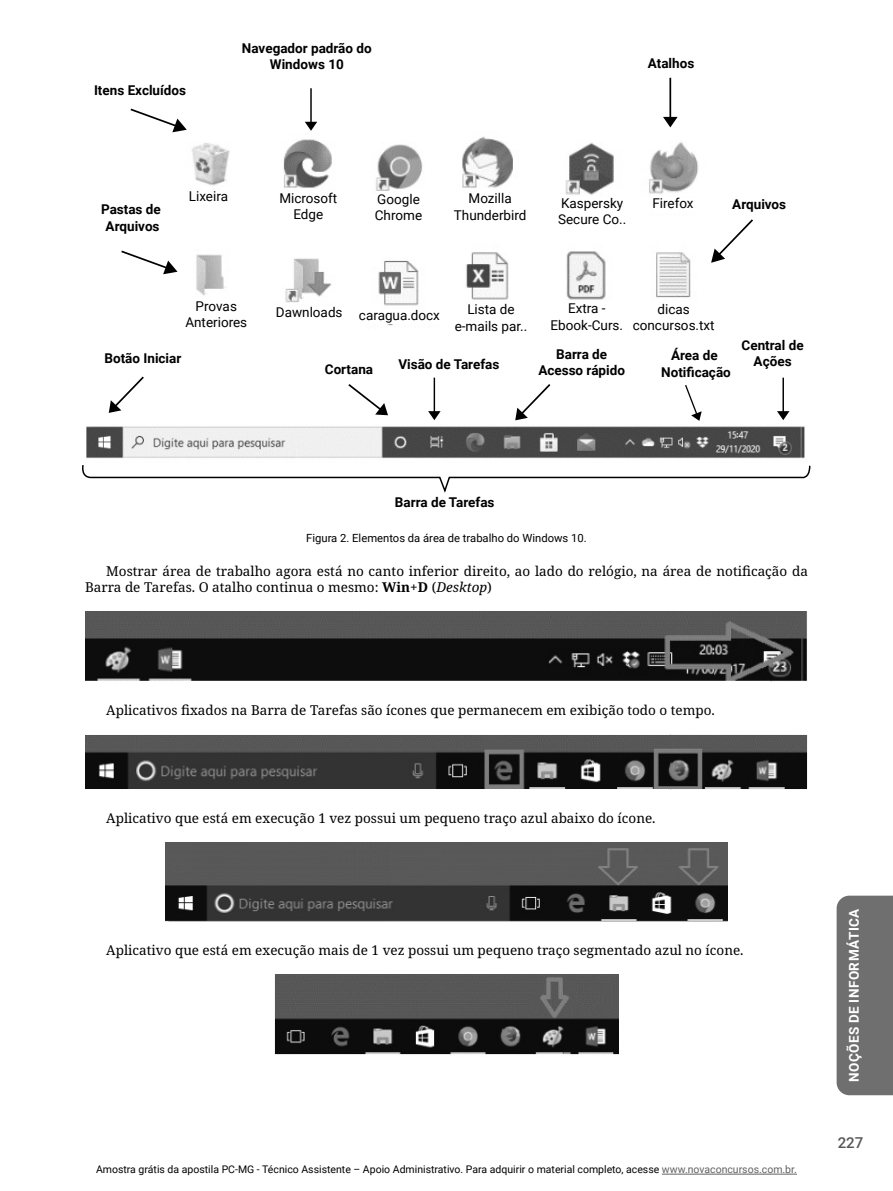
<style>
.page{position:relative;width:893px;height:1191px;background:#fff}
.page>*{position:absolute;margin:0;border:0;box-sizing:border-box;transform-origin:0 0}
.t1{font:500 15px "Roboto";color:#575757}
.Parágrafos{font:13.5px/16.2px "Noto Serif";color:#000}
.t2{font:700 13.5px/16.2px "Roboto";color:#000;text-align:center}
.t3{font:13.5px/16.2px "Roboto";color:#000;text-align:center}
.t4{font:700 13.5px "Roboto";letter-spacing:.035em;color:#fff}
.Fonte_Tabelas_Imagens{font:11.25px "Roboto";color:#000}
.t5{font:10.5px "Roboto";color:#000}
.s1{font-weight:700}
.s2{font-style:italic}
.s3{color:#616161}
</style>
<div class="page">
<div style="left:837px;top:895px;width:56px;height:200px;background:#6f6f6f"></div>
<hr style="left:662px;top:1173px;width:135px;height:1px;background:#616161">
<img style="left:192px;top:139px;width:231px;height:187px">
<img style="left:462px;top:136px;width:237px;height:164px">
<img style="left:86px;top:426px;width:719px;height:33px">
<div style="left:189px;top:191px;width:46px;height:15px;background:#fff"></div>
<div style="left:652px;top:198px;width:46px;height:14px;background:#fff"></div>
<div style="left:179px;top:301px;width:74px;height:34px;background:#fff"></div>
<div style="left:272px;top:307px;width:74px;height:35px;background:#fff"></div>
<div style="left:271px;top:193px;width:74px;height:35px;background:#fff"></div>
<div style="left:451px;top:193px;width:78px;height:37px;background:#fff"></div>
<div style="left:553px;top:198px;width:79px;height:37px;background:#fff"></div>
<div style="left:362px;top:194px;width:73px;height:35px;background:#fff"></div>
<div style="left:357px;top:310px;width:85px;height:14px;background:#fff"></div>
<svg style="left:121px;top:250px;width:57px;height:24px"></svg>
<svg style="left:711px;top:219px;width:42px;height:44px"></svg>
<svg style="left:131px;top:109px;width:56px;height:23px"></svg>
<svg style="left:663px;top:78px;width:15px;height:49px"></svg>
<svg style="left:109px;top:376px;width:35px;height:37px"></svg>
<svg style="left:515px;top:384px;width:35px;height:36px"></svg>
<svg style="left:348px;top:384px;width:40px;height:31px"></svg>
<svg style="left:428px;top:378px;width:13px;height:42px"></svg>
<svg style="left:777px;top:378px;width:12px;height:42px"></svg>
<svg style="left:305px;top:88px;width:12px;height:43px"></svg>
<svg style="left:685px;top:385px;width:17px;height:36px"></svg>
<svg style="left:82px;top:465px;width:729px;height:28px"></svg>
<img style="left:85px;top:611px;width:722px;height:70px">
<img style="left:85px;top:734px;width:723px;height:55px">
<img style="left:166px;top:842px;width:561px;height:79px">
<img style="left:274px;top:974px;width:345px;height:81px">
<p class="t2" style="left:94px;top:82px;width:94px">Itens Excluídos</p>
<p class="t2" style="left:242px;top:39px;width:131px">Navegador padrão do<br>Windows 10</p>
<p class="t2" style="left:648px;top:54px;width:48px">Atalhos</p>
<p class="t2" style="left:101px;top:201px;width:61px">Pastas de</p>
<p class="t2" style="left:106px;top:217px;width:55px">Arquivos</p>
<p class="t3" style="left:189px;top:188px;width:41px">Lixeira</p>
<p class="t3" style="left:279px;top:190px;width:60px">Microsoft<br>Edge</p>
<p class="t3" style="left:469px;top:190px;width:45px">Mozilla</p>
<p class="t3" style="left:377px;top:190px;width:44px">Google</p>
<p class="t3" style="left:375px;top:207px;width:49px">Chrome</p>
<p class="t3" style="left:454px;top:206px;width:74px">Thunderbird</p>
<p class="t3" style="left:561px;top:194px;width:64px">Kaspersky</p>
<p class="t3" style="left:558px;top:210px;width:70px">Secure Co..</p>
<p class="t3" style="left:652px;top:195px;width:43px">Firefox</p>
<p class="t2" style="left:732px;top:196px;width:55px">Arquivos</p>
<p class="t3" style="left:196px;top:297px;width:43px">Provas</p>
<p class="t3" style="left:185px;top:314px;width:63px">Anteriores</p>
<p class="t3" style="left:276px;top:304px;width:68px">Dawnloads</p>
<p class="t3" style="left:359px;top:306px;width:83px">caragua.docx</p>
<p class="t3" style="left:467px;top:301px;width:49px">Lista de</p>
<p class="t3" style="left:455px;top:317px;width:74px">e-mails par..</p>
<p class="t3" style="left:568px;top:300px;width:39px">Extra -</p>
<p class="t3" style="left:551px;top:316px;width:74px">Ebook-Curs.</p>
<p class="t3" style="left:658px;top:301px;width:34px">dicas</p>
<p class="t3" style="left:633px;top:317px;width:83px">concursos.txt</p>
<p class="t2" style="left:105px;top:350px;width:78px">Botão Iniciar</p>
<p class="t2" style="left:325px;top:360px;width:50px">Cortana</p>
<p class="t2" style="left:398px;top:355px;width:103px">Visão de Tarefas</p>
<p class="t2" style="left:556px;top:346px;width:53px">Barra de</p>
<p class="t2" style="left:538px;top:362px;width:88px">Acesso rápido</p>
<p class="t2" style="left:671px;top:347px;width:48px">Área de</p>
<p class="t2" style="left:661px;top:363px;width:71px">Notificação</p>
<p class="t2" style="left:742px;top:337px;width:64px">Central de<br>Ações</p>
<p class="t2" style="left:395px;top:494px;width:101px">Barra de Tarefas</p>
<p class="Fonte_Tabelas_Imagens" style="left:306px;top:530px;width:282px">Figura 2. Elementos da área de trabalho do Windows 10.</p>
<p class="Parágrafos" style="left:85px;top:563px;width:724px;text-indent:21px">Mostrar área de trabalho agora está no canto inferior direito, ao lado do relógio, na área de notificação da<br>Barra de Tarefas. O atalho continua o mesmo: <span class="s1">Win+D</span> (<span class="s2">Desktop</span>)</p>
<p class="Parágrafos" style="left:106px;top:702px;width:610px">Aplicativos fixados na Barra de Tarefas são ícones que permanecem em exibição todo o tempo.</p>
<p class="Parágrafos" style="left:106px;top:810px;width:551px">Aplicativo que está em execução 1 vez possui um pequeno traço azul abaixo do ícone.</p>
<p class="Parágrafos" style="left:106px;top:942px;width:639px">Aplicativo que está em execução mais de 1 vez possui um pequeno traço segmentado azul no ícone.</p>
<p class="t5" style="left:96px;top:1162px;width:702px">Amostra grátis da apostila PC-MG - Técnico Assistente – Apoio Administrativo. Para adquirir o material completo, acesse <span class="s3">www.novaconcursos.com.br.</span></p>
<p class="t4" style="left:845px;top:1082px;width:175px;rotate:-90deg">NOÇÕES DE INFORMÁTICA</p>
<p class="t1" style="left:838px;top:1132px;width:27px">227</p>
</div>
